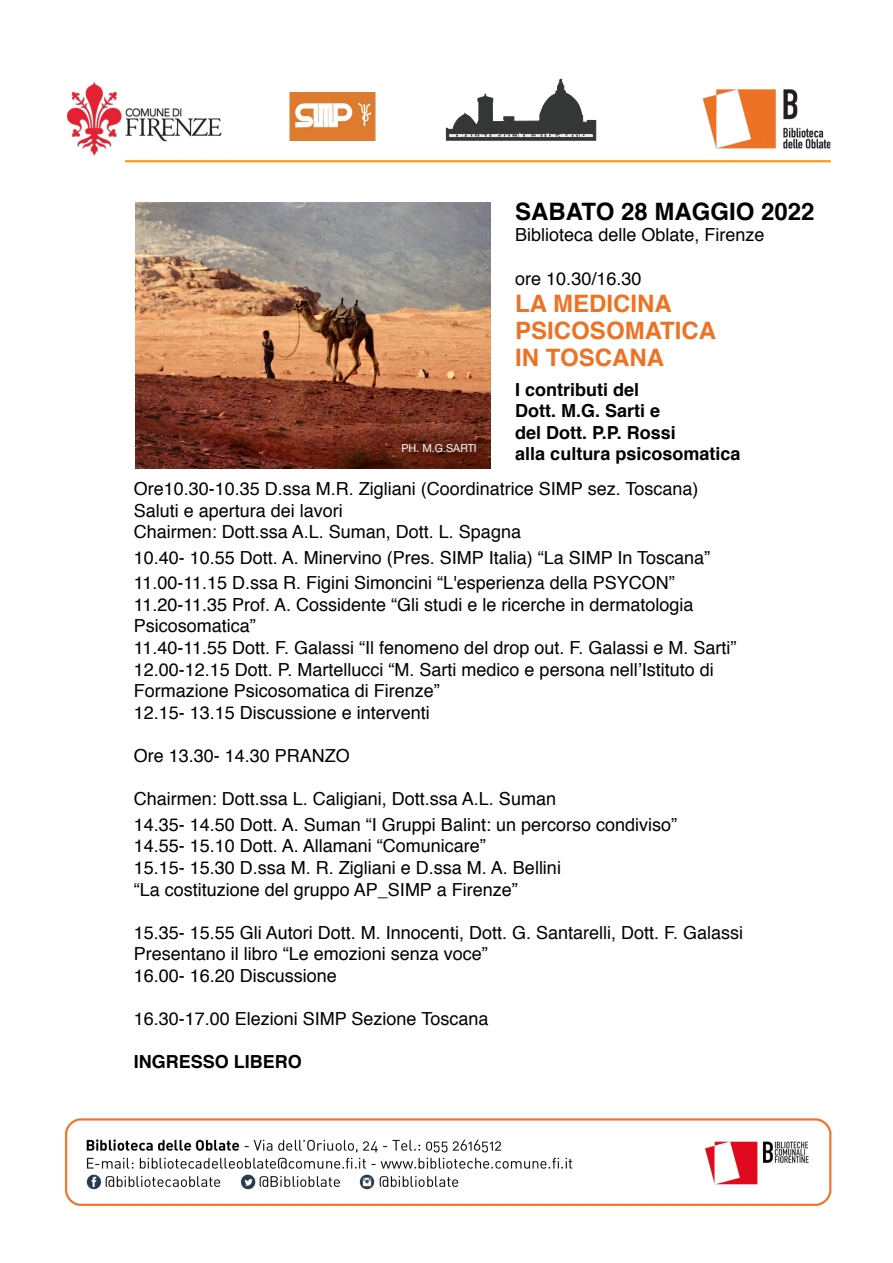
<style>
.page{position:relative;width:893px;height:1263px;background:#fff}
.page>*{position:absolute;margin:0;border:0;box-sizing:border-box;transform-origin:0 0}
.t1{font:700 24px/27px "Helvetica";color:#ee7224}
.t2{font:700 24px "Helvetica";color:#000}
.t3{font:18px/21.6px "Helvetica";color:#000}
.t4{font:700 18px/21.6px "Helvetica";color:#000}
.t5{font:10.95px "Helvetica Neue";color:#fcfcfc}
</style>
<div class="page">
<img style="left:66px;top:78px;width:765px;height:146px">
<img style="left:64px;top:1118px;width:768px;height:88px">
<img style="left:136px;top:202px;width:354px;height:266px">
<img style="left:256px;top:92px;width:152px;height:48px">
<svg style="left:446px;top:79px;width:150px;height:61px"></svg>
<h1 class="t2" style="left:515px;top:192px;width:301px">SABATO 28 MAGGIO 2022</h1>
<p class="t3" style="left:515px;top:225px;width:251px">Biblioteca delle Oblate, Firenze</p>
<p class="t3" style="left:515px;top:268px;width:128px">ore 10.30/16.30</p>
<h1 class="t1" style="left:515px;top:290px;width:202px">LA MEDICINA<br>PSICOSOMATICA<br>IN TOSCANA</h1>
<p class="t4" style="left:515px;top:379px;width:227px">I contributi del<br>Dott. M.G. Sarti e<br>del Dott. P.P. Rossi<br>alla cultura psicosomatica</p>
<p class="t3" style="left:134px;top:478px;width:566px">Ore10.30-10.35 D.ssa M.R. Zigliani (Coordinatrice SIMP sez. Toscana)<br>Saluti e apertura dei lavori<br>Chairmen: Dott.ssa A.L. Suman, Dott. L. Spagna</p>
<p class="t3" style="left:134px;top:545px;width:578px;line-height:25.5px">10.40- 10.55 Dott. A. Minervino (Pres. SIMP Italia) “La SIMP In Toscana”<br>11.00-11.15 D.ssa R. Figini Simoncini “L'esperienza della PSYCON”</p>
<p class="t3" style="left:134px;top:594px;width:604px">11.20-11.35 Prof. A. Cossidente “Gli studi e le ricerche in dermatologia Psicosomatica”<br>11.40-11.55 Dott. F. Galassi “Il fenomeno del drop out. F. Galassi e M. Sarti” 12.00-12.15 Dott. P. Martellucci “M. Sarti medico e persona nell’Istituto di Formazione Psicosomatica di Firenze”<br>12.15- 13.15 Discussione e interventi</p>
<p class="t3" style="left:134px;top:745px;width:218px">Ore 13.30- 14.30 PRANZO</p>
<p class="t3" style="left:134px;top:787px;width:545px;line-height:25.5px">Chairmen: Dott.ssa L. Caligiani, Dott.ssa A.L. Suman<br>14.35- 14.50 Dott. A. Suman “I Gruppi Balint: un percorso condiviso”</p>
<p class="t3" style="left:134px;top:836px;width:429px">14.55- 15.10 Dott. A. Allamani “Comunicare”<br>15.15- 15.30 D.ssa M. R. Zigliani e D.ssa M. A. Bellini “La costituzione del gruppo AP_SIMP a Firenze”</p>
<p class="t3" style="left:134px;top:922px;width:611px">15.35- 15.55 Gli Autori Dott. M. Innocenti, Dott. G. Santarelli, Dott. F. Galassi<br>Presentano il libro “Le emozioni senza voce”<br>16.00- 16.20 Discussione</p>
<p class="t3" style="left:134px;top:1009px;width:356px">16.30-17.00 Elezioni SIMP Sezione Toscana</p>
<p class="t4" style="left:134px;top:1051px;width:170px">INGRESSO LIBERO</p>
<p class="t5" style="left:401px;top:440px;width:77px">PH. M.G.SARTI</p>
</div>
